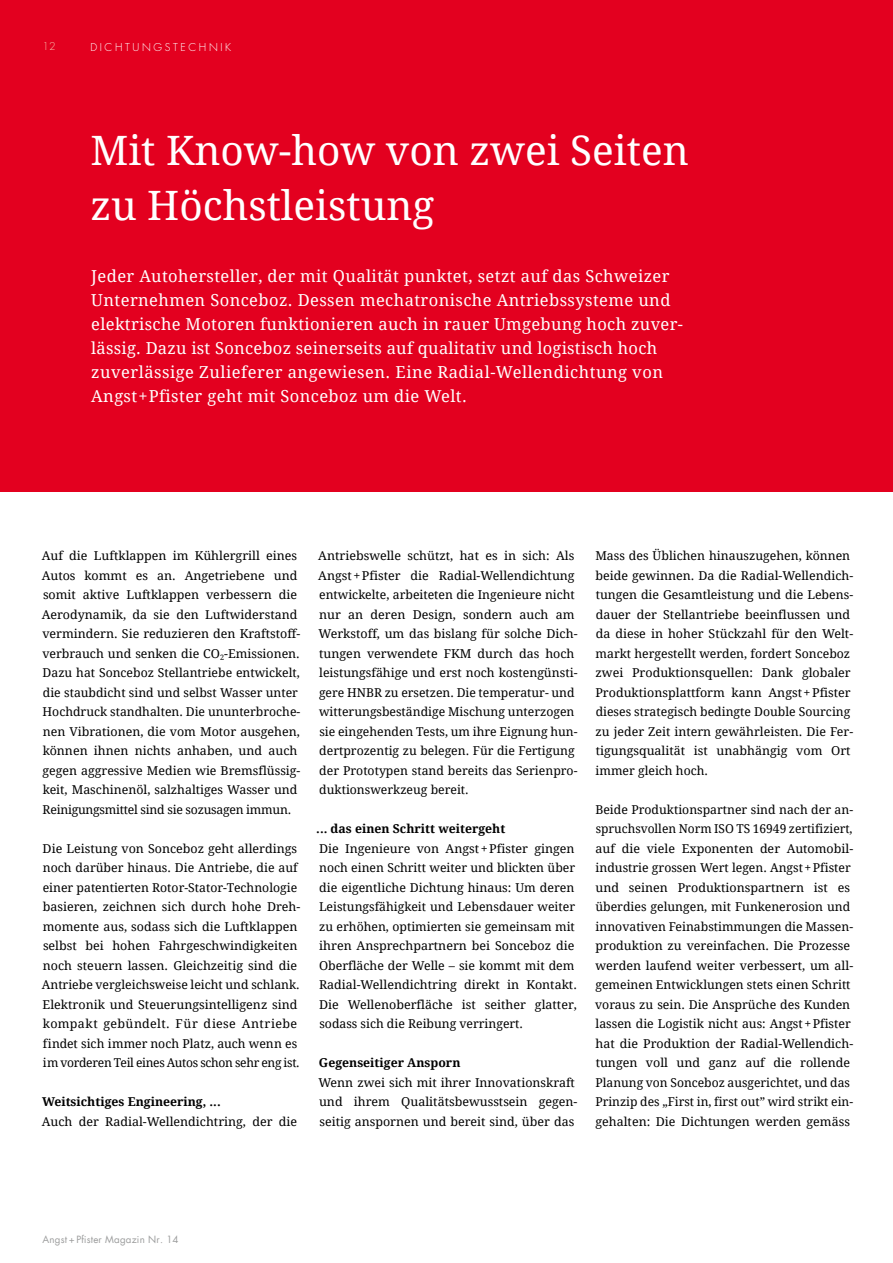
<style>
.page{position:relative;width:893px;height:1263px;background:#fff}
.page>*{position:absolute;margin:0;border:0;box-sizing:border-box;transform-origin:0 0}
.t1{font:40.5px/55.5px "Droid Serif";color:#fff}
.t2{font:16.5px/24px "Droid Serif";letter-spacing:.025em;color:#fff}
.t3{font:12.15px/19.5px "Droid Serif";color:#000}
.t4{font:700 12.15px "Droid Serif";color:#000}
.t5{font:300 10.5px "Futura";letter-spacing:.25em;color:#fff}
.t6{font:300 10.5px "Futura";color:#f7baa8}
.t7{font:9.75px "Futura Com";letter-spacing:.02em;color:#9c9d9d}
</style>
<div class="page">
<div style="left:0;top:0;width:893px;height:492px;background:#e3001f"></div>
<p class="t6" style="left:43px;top:40px;width:15px">12</p>
<p class="t5" style="left:90px;top:40px;width:142px">DICHTUNGSTECHNIK</p>
<h1 class="t1" style="left:90px;top:123px;width:600px">Mit Know-how von zwei Seiten zu Höchstleistung</h1>
<p class="t2" style="left:91px;top:264px;width:593px">Jeder Autohersteller, der mit Qualität punktet, setzt auf das Schweizer Unternehmen Sonceboz. Dessen mechatronische Antriebssysteme und elektrische Motoren funktionieren auch in rauer Umgebung hoch zuver&shy;lässig. Dazu ist Sonceboz seinerseits auf qualitativ und logistisch hoch zuverlässige Zulieferer angewiesen. Eine Radial-Wellendichtung von Angst+Pfister geht mit Sonceboz um die Welt.</p>
<p class="t3" style="left:42px;top:546px;width:260px">Auf die Luftklappen im Kühlergrill eines Autos kommt es an. Angetriebene und somit aktive Luftklappen verbessern die Aerodynamik, da sie den Luftwiderstand vermindern. Sie reduzieren den Kraftstoff&shy;verbrauch und senken die CO<sub>2</sub>-Emissionen.<br>Dazu hat Sonceboz Stellantriebe entwickelt, die staubdicht sind und selbst Wasser unter Hochdruck standhalten. Die ununterbroche&shy;nen Vibrationen, die vom Motor ausgehen, können ihnen nichts anhaben, und auch gegen aggressive Medien wie Bremsflüssig&shy;keit, Maschinenöl, salzhaltiges Wasser und Reinigungsmittel sind sie sozusagen immun.</p>
<p class="t3" style="left:42px;top:839px;width:260px">Die Leistung von Sonceboz geht allerdings noch darüber hinaus. Die Antriebe, die auf einer patentierten Rotor-Stator-Technologie basieren, zeichnen sich durch hohe Dreh&shy;momente aus, sodass sich die Luftklappen selbst bei hohen Fahrgeschwindigkeiten noch steuern lassen. Gleichzeitig sind die Antriebe vergleichsweise leicht und schlank.<br>Elektronik und Steuerungsintelligenz sind kompakt gebündelt. Für diese Antriebe findet sich immer noch Platz, auch wenn es im vorderen Teil eines Autos schon sehr eng ist.</p>
<p class="t4" style="left:42px;top:1095px;width:180px">Weitsichtiges Engineering, ...</p>
<p class="t3" style="left:42px;top:1112px;width:257px">Auch der Radial-Wellendichtring, der die</p>
<p class="t3" style="left:318px;top:546px;width:261px">Antriebswelle schützt, hat es in sich: Als Angst+Pfister die Radial-Wellendichtung entwickelte, arbeiteten die Ingenieure nicht nur an deren Design, sondern auch am Werkstoff, um das bislang für solche Dich&shy;tungen verwendete FKM durch das hoch leistungsfähige und erst noch kostengünsti&shy;gere HNBR zu ersetzen. Die temperatur- und witterungsbeständige Mischung unterzogen sie eingehenden Tests, um ihre Eignung hun&shy;dertprozentig zu belegen. Für die Fertigung der Prototypen stand bereits das Serienpro&shy;duktionswerkzeug bereit.</p>
<p class="t4" style="left:316px;top:822px;width:191px">... das einen Schritt weitergeht</p>
<p class="t3" style="left:319px;top:839px;width:259px">Die Ingenieure von Angst+Pfister gingen noch einen Schritt weiter und blickten über die eigentliche Dichtung hinaus: Um deren Leistungsfähigkeit und Lebensdauer weiter zu erhöhen, optimierten sie gemeinsam mit ihren Ansprechpartnern bei Sonceboz die Oberfläche der Welle – sie kommt mit dem Radial-Wellendichtring direkt in Kontakt.<br>Die Wellenoberfläche ist seither glatter, sodass sich die Reibung verringert.</p>
<p class="t4" style="left:319px;top:1056px;width:143px">Gegenseitiger Ansporn</p>
<p class="t3" style="left:318px;top:1073px;width:261px">Wenn zwei sich mit ihrer Innovationskraft und ihrem Qualitätsbewusstsein gegen&shy;seitig anspornen und bereit sind, über das</p>
<p class="t3" style="left:595px;top:546px;width:259px">Mass des Üblichen hinauszugehen, können beide gewinnen. Da die Radial-Wellendich&shy;tungen die Gesamtleistung und die Lebens&shy;dauer der Stellantriebe beeinflussen und da diese in hoher Stückzahl für den Welt&shy;markt hergestellt werden, fordert Sonceboz zwei Produktionsquellen: Dank globaler Produktionsplattform kann Angst+Pfister dieses strategisch bedingte Double Sourcing zu jeder Zeit intern gewährleisten. Die Fer&shy;tigungsqualität ist unabhängig vom Ort immer gleich hoch.</p>
<p class="t3" style="left:595px;top:800px;width:260px">Beide Produktionspartner sind nach der an&shy;spruchsvollen Norm ISO TS 16949 zertifiziert, auf die viele Exponenten der Automobil&shy;industrie grossen Wert legen. Angst+Pfister und seinen Produktionspartnern ist es überdies gelungen, mit Funkenerosion und innovativen Feinabstimmungen die Massen&shy;produktion zu vereinfachen. Die Prozesse werden laufend weiter verbessert, um all&shy;gemeinen Entwicklungen stets einen Schritt voraus zu sein. Die Ansprüche des Kunden lassen die Logistik nicht aus: Angst+Pfister hat die Produktion der Radial-Wellendich&shy;tungen voll und ganz auf die rollende Planung von Sonceboz ausgerichtet, und das Prinzip des „First in, first out” wird strikt ein&shy;gehalten: Die Dichtungen werden gemäss</p>
<p class="t7" style="left:43px;top:1232px;width:138px">Angst + Pfister Magazin Nr. 14</p>
</div>
